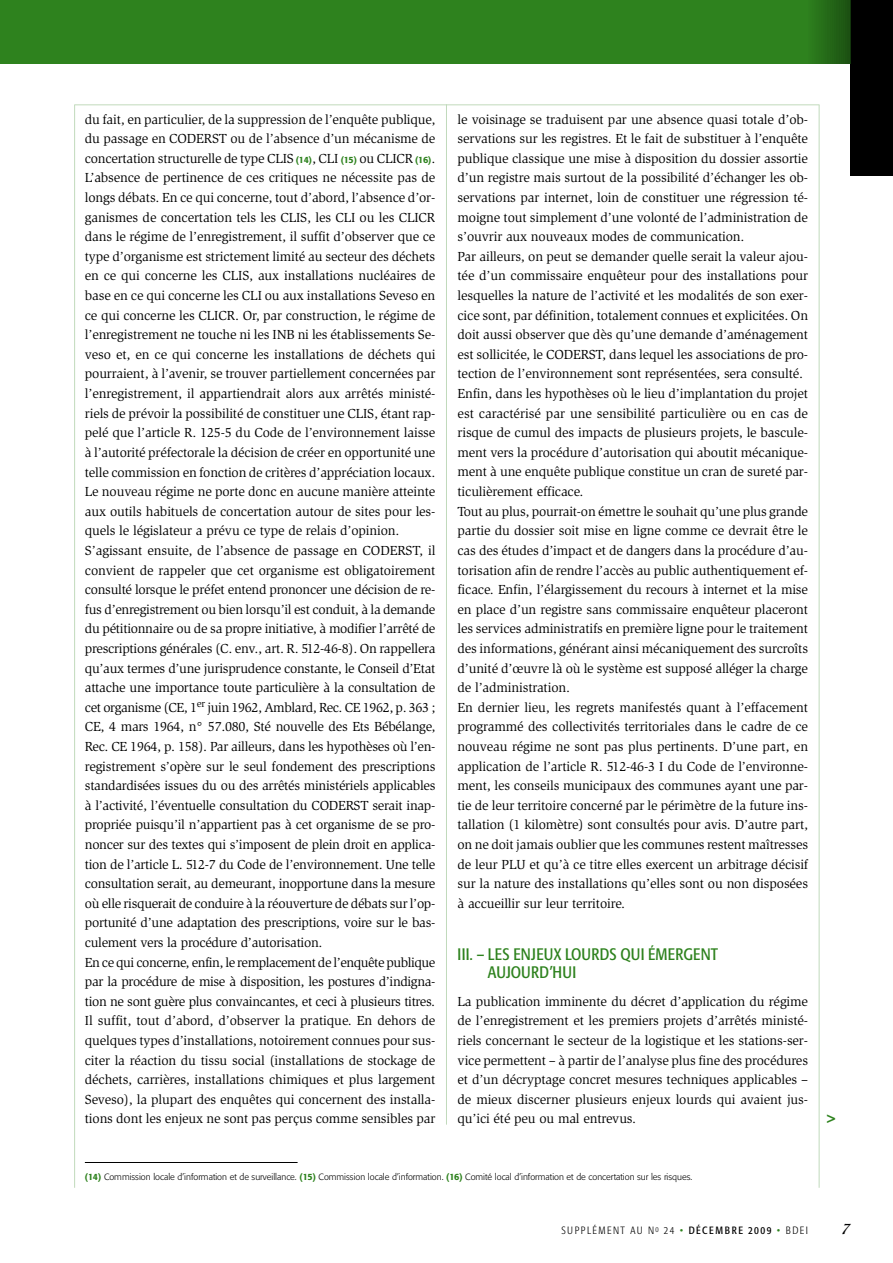
<style>
.page{position:relative;width:893px;height:1263px;background:#fff}
.page>*{position:absolute;margin:0;border:0;box-sizing:border-box;transform-origin:0 0}
.t1{font:condensed 16.5px/18px "Formata";letter-spacing:.02em;color:#2e821e}
.t2{font:700 16.5px "Isadora";color:#000}
.t3{font:13.5px/19.6px "Slimbach";letter-spacing:-.01em;color:#000}
.t4{font:700 12px "Formata";color:#2e821e}
.t5{font:300 condensed 10.5px "Formata";letter-spacing:.14em;color:#000}
.t6{font:300 9px "Formata";color:#000}
.s1{font-family:"Formata";font-weight:500;font-size:9px;color:#2e821e}
.s2{font-weight:500;color:#2e821e}
.s3{color:#2e821e}
.s4{font-weight:400}
</style>
<div class="page">
<hr style="left:74px;top:104px;width:745px;height:1px;background:#c1dabc">
<hr style="left:818px;top:105px;width:1px;height:1083px;background:#c1dabc">
<hr style="left:74px;top:105px;width:1px;height:1083px;background:#c1dabc">
<hr style="left:446px;top:104px;width:1px;height:1021px;background:#c1dabc">
<hr style="left:85px;top:1162px;width:212px;height:1px;background:#000">
<div style="left:0;top:0;width:892px;height:64px;background:#2e821e"></div>
<div style="left:850px;top:0;width:42px;height:176px;background:#000"></div>
<hr style="left:809px;top:0;width:1px;height:64px;background:#2c7d1d">
<hr style="left:810px;top:0;width:1px;height:64px;background:#2c7c1d">
<hr style="left:811px;top:0;width:1px;height:64px;background:#2c7b1d">
<hr style="left:812px;top:0;width:1px;height:64px;background:#2b791c">
<hr style="left:813px;top:0;width:1px;height:64px;background:#2b781c">
<hr style="left:814px;top:0;width:1px;height:64px;background:#2a761c">
<hr style="left:815px;top:0;width:1px;height:64px;background:#2a751b">
<hr style="left:816px;top:0;width:1px;height:64px;background:#29731b">
<hr style="left:817px;top:0;width:1px;height:64px;background:#28721b">
<hr style="left:818px;top:0;width:1px;height:64px;background:#28701a">
<hr style="left:819px;top:0;width:1px;height:64px;background:#276f1a">
<hr style="left:820px;top:0;width:1px;height:64px;background:#276d19">
<hr style="left:821px;top:0;width:1px;height:64px;background:#266c19">
<hr style="left:822px;top:0;width:1px;height:64px;background:#266b19">
<hr style="left:823px;top:0;width:1px;height:64px;background:#256919">
<hr style="left:824px;top:0;width:1px;height:64px;background:#256818">
<hr style="left:825px;top:0;width:1px;height:64px;background:#246618">
<hr style="left:826px;top:0;width:1px;height:64px;background:#246518">
<hr style="left:827px;top:0;width:1px;height:64px;background:#236317">
<hr style="left:828px;top:0;width:1px;height:64px;background:#236217">
<hr style="left:829px;top:0;width:1px;height:64px;background:#226016">
<hr style="left:830px;top:0;width:1px;height:64px;background:#225f16">
<hr style="left:831px;top:0;width:1px;height:64px;background:#215e16">
<hr style="left:832px;top:0;width:1px;height:64px;background:#215c16">
<hr style="left:833px;top:0;width:1px;height:64px;background:#205b15">
<hr style="left:834px;top:0;width:1px;height:64px;background:#205915">
<hr style="left:835px;top:0;width:1px;height:64px;background:#1f5815">
<hr style="left:836px;top:0;width:1px;height:64px;background:#1e5614">
<hr style="left:837px;top:0;width:1px;height:64px;background:#1e5514">
<hr style="left:838px;top:0;width:1px;height:64px;background:#1d5313">
<hr style="left:839px;top:0;width:1px;height:64px;background:#1d5213">
<hr style="left:840px;top:0;width:1px;height:64px;background:#1c5013">
<hr style="left:841px;top:0;width:1px;height:64px;background:#1c4f13">
<hr style="left:842px;top:0;width:1px;height:64px;background:#1c4e12">
<hr style="left:843px;top:0;width:1px;height:64px;background:#1b4c12">
<hr style="left:844px;top:0;width:1px;height:64px;background:#1b4b12">
<hr style="left:845px;top:0;width:1px;height:64px;background:#1a4911">
<hr style="left:846px;top:0;width:1px;height:64px;background:#194811">
<hr style="left:847px;top:0;width:1px;height:64px;background:#194610">
<hr style="left:848px;top:0;width:1px;height:64px;background:#184510">
<hr style="left:849px;top:0;width:1px;height:64px;background:#184310">
<hr style="left:850px;top:0;width:1px;height:64px;background:#174210">
<p class="t3" style="left:85px;top:110px;width:352px">du fait, en particulier, de la suppression de l’enquête publique, du passage en CODERST ou de l’absence d’un mécanisme de concertation structurelle de type CLIS <span class="s1">(14)</span>, CLI <span class="s1">(15)</span> ou CLICR <span class="s1">(16)</span>.<br>L’absence de pertinence de ces critiques ne nécessite pas de longs débats. En ce qui concerne, tout d’abord, l’absence d’or&shy;ganismes de concertation tels les CLIS, les CLI ou les CLICR dans le régime de l’enregistrement, il suffit d’observer que ce type d’organisme est strictement limité au secteur des déchets en ce qui concerne les CLIS, aux installations nucléaires de base en ce qui concerne les CLI ou aux installations Seveso en ce qui concerne les CLICR. Or, par construction, le régime de l’enregistrement ne touche ni les INB ni les établissements Se&shy;veso et, en ce qui concerne les installations de déchets qui pourraient, à l’avenir, se trouver partiellement concernées par l’enregistrement, il appartiendrait alors aux arrêtés ministé&shy;riels de prévoir la possibilité de constituer une CLIS, étant rap&shy;pelé que l’article R. 125-5 du Code de l’environnement laisse à l’autorité préfectorale la décision de créer en opportunité une telle commission en fonction de critères d’appréciation locaux.<br>Le nouveau régime ne porte donc en aucune manière atteinte aux outils habituels de concertation autour de sites pour les&shy;quels le législateur a prévu ce type de relais d’opinion.<br>S’agissant ensuite, de l’absence de passage en CODERST, il convient de rappeler que cet organisme est obligatoirement consulté lorsque le préfet entend prononcer une décision de re&shy;fus d’enregistrement ou bien lorsqu’il est conduit, à la demande du pétitionnaire ou de sa propre initiative, à modifier l’arrêté de prescriptions générales (C. env., art. R. 512-46-8). On rappellera qu’aux termes d’une jurisprudence constante, le Conseil d’Etat attache une importance toute particulière à la consultation de cet organisme (CE, 1<sup>er</sup> juin 1962, Amblard, Rec. CE 1962, p. 363 ; CE, 4 mars 1964, n° 57.080, Sté nouvelle des Ets Bébélange, Rec. CE 1964, p. 158). Par ailleurs, dans les hypothèses où l’en&shy;registrement s’opère sur le seul fondement des prescriptions standardisées issues du ou des arrêtés ministériels applicables à l’activité, l’éventuelle consultation du CODERST serait inap&shy;propriée puisqu’il n’appartient pas à cet organisme de se pro&shy;noncer sur des textes qui s’imposent de plein droit en applica&shy;tion de l’article L. 512-7 du Code de l’environnement. Une telle consultation serait, au demeurant, inopportune dans la mesure où elle risquerait de conduire à la réouverture de débats sur l’op&shy;portunité d’une adaptation des prescriptions, voire sur le bas&shy;culement vers la procédure d’autorisation.<br>En ce qui concerne, enfin, le remplacement de l’enquête publique par la procédure de mise à disposition, les postures d’indigna&shy;tion ne sont guère plus convaincantes, et ceci à plusieurs titres.<br>Il suffit, tout d’abord, d’observer la pratique. En dehors de quelques types d’installations, notoirement connues pour sus&shy;citer la réaction du tissu social (installations de stockage de déchets, carrières, installations chimiques et plus largement Seveso), la plupart des enquêtes qui concernent des installa&shy;tions dont les enjeux ne sont pas perçus comme sensibles par</p>
<p class="t3" style="left:457px;top:110px;width:352px">le voisinage se traduisent par une absence quasi totale d’ob&shy;servations sur les registres. Et le fait de substituer à l’enquête publique classique une mise à disposition du dossier assortie d’un registre mais surtout de la possibilité d’échanger les ob&shy;servations par internet, loin de constituer une régression té&shy;moigne tout simplement d’une volonté de l’administration de s’ouvrir aux nouveaux modes de communication.<br>Par ailleurs, on peut se demander quelle serait la valeur ajou&shy;tée d’un commissaire enquêteur pour des installations pour lesquelles la nature de l’activité et les modalités de son exer&shy;cice sont, par définition, totalement connues et explicitées. On doit aussi observer que dès qu’une demande d’aménagement est sollicitée, le CODERST, dans lequel les associations de pro&shy;tection de l’environnement sont représentées, sera consulté.<br>Enfin, dans les hypothèses où le lieu d’implantation du projet est caractérisé par une sensibilité particulière ou en cas de risque de cumul des impacts de plusieurs projets, le bascule&shy;ment vers la procédure d’autorisation qui aboutit mécanique&shy;ment à une enquête publique constitue un cran de sureté par&shy;ticulièrement efficace.<br>Tout au plus, pourrait-on émettre le souhait qu’une plus grande partie du dossier soit mise en ligne comme ce devrait être le cas des études d’impact et de dangers dans la procédure d’au&shy;torisation afin de rendre l’accès au public authentiquement ef&shy;ficace. Enfin, l’élargissement du recours à internet et la mise en place d’un registre sans commissaire enquêteur placeront les services administratifs en première ligne pour le traitement des informations, générant ainsi mécaniquement des surcroîts d’unité d’œuvre là où le système est supposé alléger la charge de l’administration.<br>En dernier lieu, les regrets manifestés quant à l’effacement programmé des collectivités territoriales dans le cadre de ce nouveau régime ne sont pas plus pertinents. D’une part, en application de l’article R. 512-46-3 I du Code de l’environne&shy;ment, les conseils municipaux des communes ayant une par&shy;tie de leur territoire concerné par le périmètre de la future ins&shy;tallation (1 kilomètre) sont consultés pour avis. D’autre part, on ne doit jamais oublier que les communes restent maîtresses de leur PLU et qu’à ce titre elles exercent un arbitrage décisif sur la nature des installations qu’elles sont ou non disposées à accueillir sur leur territoire.</p>
<p class="t1" style="left:488px;top:946px;width:231px;text-indent:-30px">III. – LES ENJEUX LOURDS QUI ÉMERGENT<br>AUJOURD’HUI</p>
<p class="t3" style="left:457px;top:993px;width:352px;text-align:justify">La publication imminente du décret d’application du régime de l’enregistrement et les premiers projets d’arrêtés ministé&shy;riels concernant le secteur de la logistique et les stations-ser&shy;vice permettent – à partir de l’analyse plus fine des procédures et d’un décryptage concret mesures techniques applicables – de mieux discerner plusieurs enjeux lourds qui avaient jus&shy;qu’ici été peu ou mal entrevus.</p>
<p class="t6" style="left:85px;top:1173px;width:609px"><span class="s2">(14)</span> Commission locale d’information et de surveillance. <span class="s2">(15)</span> Commission locale d’information. <span class="s2">(16)</span> Comité local d’information et de concertation sur les risques.</p>
<p class="t4" style="left:827px;top:1114px;width:10px">&gt;</p>
<p class="t5" style="left:561px;top:1226px;width:248px">SUPPLÉMENT AU N<sup>0</sup> 24 <span class="s3">•</span> <span class="s4">DÉCEMBRE 2009</span> <span class="s3">•</span> BDEI</p>
<p class="t2" style="left:841px;top:1222px;width:11px">7</p>
</div>
